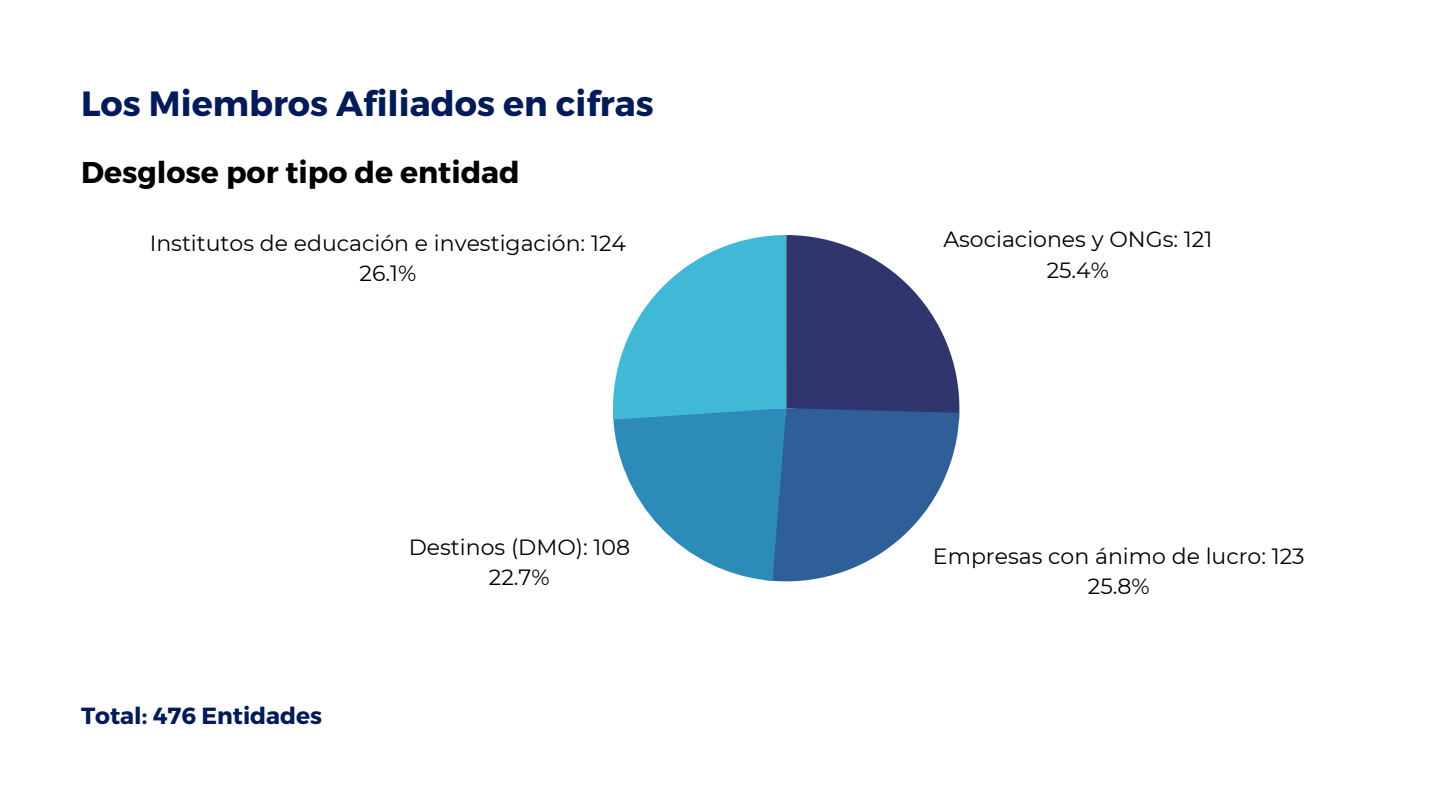
<style>
.page{position:relative;width:1440px;height:810px;background:#fff}
.page>*{position:absolute;margin:0;border:0;box-sizing:border-box;transform-origin:0 0}
.t1{font:700 35px "Montserrat";color:#001a5a}
.t2{font:700 30px "Montserrat";color:#000}
.t3{font:700 23.3px "Montserrat";color:#001a5a}
.t4{font:22px "Montserrat";color:#000}
</style>
<div class="page">
<svg style="left:613px;top:235px;width:346px;height:346px"></svg>
<p class="t1" style="left:81px;top:80px;width:574px">Los Miembros Afiliados en cifras</p>
<p class="t2" style="left:81px;top:153px;width:440px">Desglose por tipo de entidad</p>
<p class="t4" style="left:150px;top:229px;width:478px">Institutos de educación e investigación: 124</p>
<p class="t4" style="left:360px;top:260px;width:58px">26.1%</p>
<p class="t3" style="left:81px;top:700px;width:243px">Total: 476 Entidades</p>
<p class="t4" style="left:409px;top:533px;width:223px">Destinos (DMO): 108</p>
<p class="t4" style="left:489px;top:564px;width:62px">22.7%</p>
<p class="t4" style="left:943px;top:226px;width:270px">Asociaciones y ONGs: 121</p>
<p class="t4" style="left:1047px;top:257px;width:64px">25.4%</p>
<p class="t4" style="left:933px;top:542px;width:373px">Empresas con ánimo de lucro: 123</p>
<p class="t4" style="left:1088px;top:573px;width:63px">25.8%</p>
</div>
